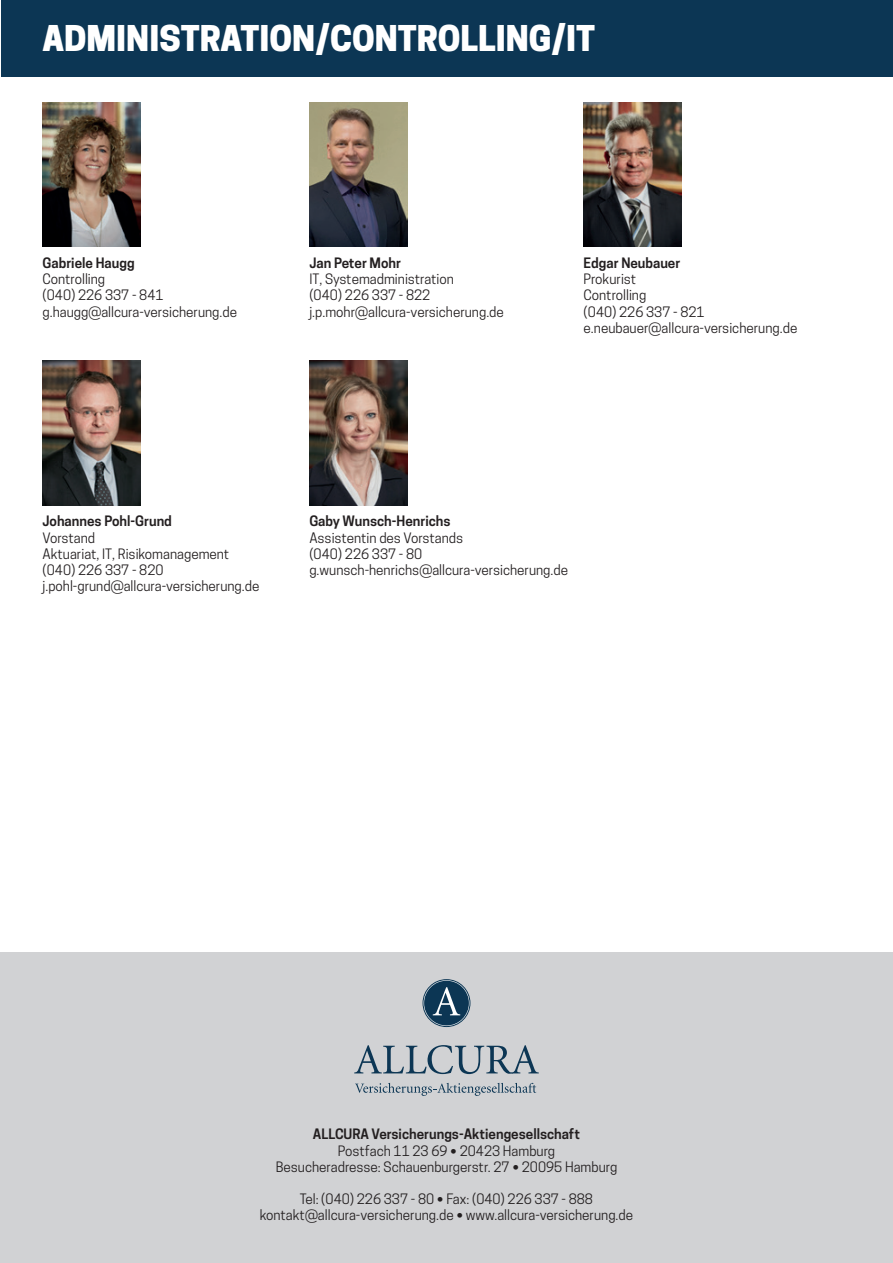
<style>
.page{position:relative;width:893px;height:1263px;background:#fff}
.page>*{position:absolute;margin:0;border:0;box-sizing:border-box;transform-origin:0 0}
.t1{font:800 33.45px "Cooper Hewitt";color:#fff}
.t2{font:13.5px/16.2px "Cooper Hewitt";color:#231f20}
.t3{font:600 13.5px "Cooper Hewitt";color:#231f20}
.s1{font-weight:600}
.s2{font-family:"Frutiger LT Std"}
</style>
<div class="page">
<div style="left:0;top:952px;width:893px;height:311px;background:#d1d2d4"></div>
<div style="left:1px;top:0;width:892px;height:77px;background:#0c3654"></div>
<img style="left:584px;top:102px;width:97px;height:145px">
<img style="left:43px;top:102px;width:97px;height:145px">
<img style="left:309px;top:102px;width:98px;height:145px">
<img style="left:43px;top:360px;width:97px;height:145px">
<svg style="left:354px;top:1045px;width:185px;height:29px"></svg>
<svg style="left:424px;top:980px;width:45px;height:46px"></svg>
<svg style="left:355px;top:1083px;width:181px;height:13px"></svg>
<img style="left:309px;top:360px;width:98px;height:145px">
<h1 class="t1" style="left:43px;top:19px;width:554px">ADMINISTRATION/CONTROLLING/IT</h1>
<p class="t3" style="left:43px;top:255px;width:94px">Gabriele Haugg</p>
<p class="t2" style="left:43px;top:271px;width:196px">Controlling<br>(040) 226 337 - 841 g.haugg@allcura-versicherung.de</p>
<p class="t3" style="left:309px;top:255px;width:93px">Jan Peter Mohr</p>
<p class="t2" style="left:309px;top:271px;width:196px">IT, Systemadministration<br>(040) 226 337 - 822 j.p.mohr@allcura-versicherung.de</p>
<p class="t3" style="left:584px;top:255px;width:98px">Edgar Neubauer</p>
<p class="t2" style="left:584px;top:271px;width:215px">Prokurist<br>Controlling<br>(040) 226 337 - 821 e.neubauer@allcura-versicherung.de</p>
<p class="t3" style="left:43px;top:513px;width:131px">Johannes Pohl-Grund</p>
<p class="t2" style="left:43px;top:529px;width:218px">Vorstand<br>Aktuariat, IT, Risikomanagement (040) 226 337 - 820 j.pohl-grund@allcura-versicherung.de</p>
<p class="t3" style="left:309px;top:513px;width:143px">Gaby Wunsch-Henrichs</p>
<p class="t2" style="left:309px;top:529px;width:260px">Assistentin des Vorstands<br>(040) 226 337 - 80 g.wunsch-henrichs@allcura-versicherung.de</p>
<p class="t2" style="left:276px;top:1126px;width:343px;text-align:center"><span class="s1">ALLCURA Versicherungs-Aktiengesellschaft<br></span>Postfach 11 23 69 <span class="s2">•</span> 20423 Hamburg<br>Besucheradresse: Schauenburgerstr. 27 <span class="s2">•</span> 20095 Hamburg</p>
<p class="t2" style="left:260px;top:1191px;width:375px;text-align:center">Tel: (040) 226 337 - 80 <span class="s2">•</span> Fax: (040) 226 337 - 888 kontakt@allcura-versicherung.de <span class="s2">•</span> www.allcura-versicherung.de</p>
</div>
